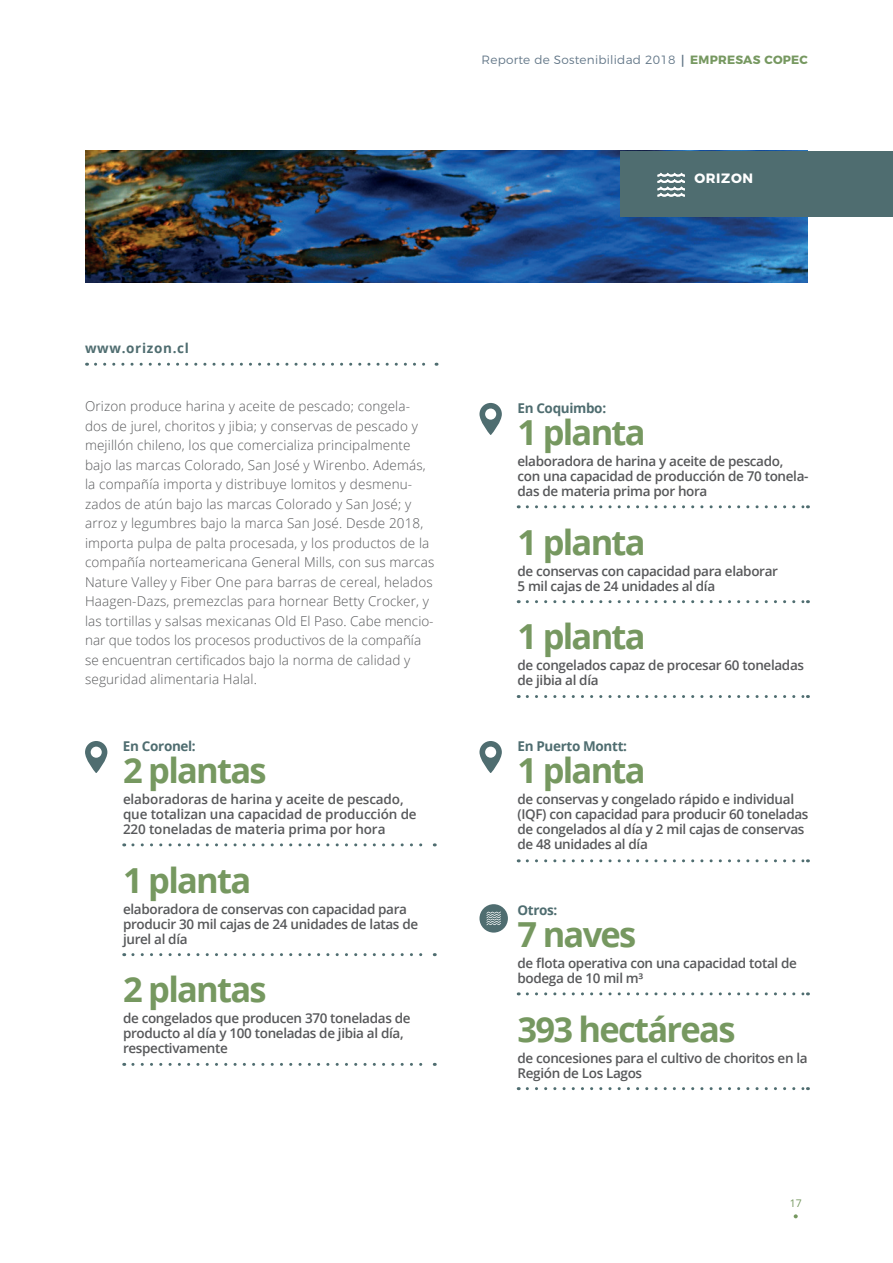
<style>
.page{position:relative;width:893px;height:1263px;background:#fff}
.page>*{position:absolute;margin:0;border:0;box-sizing:border-box;transform-origin:0 0}
.t1{font:700 34.5px "Open Sans";letter-spacing:-.05em;color:#769860}
.t2{font:600 13.5px/15px "Open Sans";letter-spacing:-.025em;color:#57585a}
.t3{font:300 13.5px/19.5px "Open Sans";letter-spacing:.01em;color:#57585a}
.t4{font:700 13.5px "Open Sans";letter-spacing:-.025em;color:#4f6d70}
.t5{font:700 13.5px "Open Sans";letter-spacing:.05em;color:#4f6d70}
.t6{font:700 13.5px "Montserrat";letter-spacing:.05em;color:#fff}
.t7{font:300 12px "Montserrat";letter-spacing:.02em;color:#637788}
.t8{font:10.5px "Open Sans";color:#769860}
.s1{font-family:"Open Sans";font-weight:700}
.s2{font-weight:700;color:#769860}
</style>
<div class="page">
<svg style="left:794px;top:1214px;width:4px;height:4px"></svg>
<img style="left:85px;top:151px;width:723px;height:132px">
<div style="left:621px;top:151px;width:272px;height:66px;background:#4f6d70"></div>
<svg style="left:657px;top:173px;width:28px;height:24px"></svg>
<svg style="left:96px;top:363px;width:341px;height:3px"></svg>
<svg style="left:133px;top:843px;width:302px;height:3px"></svg>
<svg style="left:527px;top:505px;width:281px;height:3px"></svg>
<svg style="left:527px;top:859px;width:281px;height:3px"></svg>
<svg style="left:527px;top:992px;width:281px;height:3px"></svg>
<svg style="left:527px;top:1087px;width:281px;height:3px"></svg>
<svg style="left:133px;top:953px;width:302px;height:3px"></svg>
<svg style="left:527px;top:600px;width:281px;height:3px"></svg>
<svg style="left:133px;top:1063px;width:302px;height:3px"></svg>
<svg style="left:527px;top:695px;width:281px;height:3px"></svg>
<svg style="left:85px;top:741px;width:22px;height:32px"></svg>
<svg style="left:479px;top:403px;width:23px;height:32px"></svg>
<svg style="left:479px;top:741px;width:23px;height:32px"></svg>
<div style="left:479px;top:904px;width:29px;height:28px;background:#4f6d70;border-radius:50%"></div>
<svg style="left:486px;top:911px;width:15px;height:14px"></svg>
<p class="t7" style="left:481px;top:50px;width:328px">Reporte de Sostenibilidad 2018 <span class="s1">|</span> <span class="s2">EMPRESAS COPEC</span></p>
<p class="t6" style="left:694px;top:167px;width:60px">ORIZON</p>
<p class="t5" style="left:85px;top:338px;width:105px">www.orizon.cl</p>
<p class="t3" style="left:85px;top:396px;width:351px">Orizon produce harina y aceite de pescado; congela&shy;dos de jurel, choritos y jibia; y conservas de pescado y mejillón chileno, los que comercializa principalmente bajo las marcas Colorado, San José y Wirenbo. Además, la compañía importa y distribuye lomitos y desmenu&shy;zados de atún bajo las marcas Colorado y San José; y arroz y legumbres bajo la marca San José. Desde 2018, importa pulpa de palta procesada, y los productos de la compañía norteamericana General Mills, con sus marcas Nature Valley y Fiber One para barras de cereal, helados Haagen-Dazs, premezclas para hornear Betty Crocker, y las tortillas y salsas mexicanas Old El Paso. Cabe mencio&shy;nar que todos los procesos productivos de la compañía se encuentran certificados bajo la norma de calidad y seguridad alimentaria Halal.</p>
<p class="t4" style="left:123px;top:737px;width:74px">En Coronel:</p>
<h1 class="t1" style="left:123px;top:746px;width:145px">2 plantas</h1>
<p class="t2" style="left:123px;top:791px;width:295px">elaboradoras de harina y aceite de pescado, que totalizan una capacidad de producción de<br>220 toneladas de materia prima por hora</p>
<h1 class="t1" style="left:123px;top:856px;width:130px">1 planta</h1>
<p class="t2" style="left:123px;top:901px;width:297px">elaboradora de conservas con capacidad para producir 30 mil cajas de 24 unidades de latas de jurel al día</p>
<h1 class="t1" style="left:123px;top:965px;width:145px">2 plantas</h1>
<p class="t2" style="left:123px;top:1011px;width:289px">de congelados que producen 370 toneladas de producto al día y 100 toneladas de jibia al día, respectivamente</p>
<p class="t4" style="left:517px;top:399px;width:90px">En Coquimbo:</p>
<h1 class="t1" style="left:517px;top:408px;width:130px">1 planta</h1>
<p class="t2" style="left:517px;top:453px;width:293px">elaboradora de harina y aceite de pescado, con una capacidad de producción de 70 tonela&shy;das de materia prima por hora</p>
<h1 class="t1" style="left:517px;top:518px;width:130px">1 planta</h1>
<p class="t2" style="left:517px;top:563px;width:262px">de conservas con capacidad para elaborar<br>5 mil cajas de 24 unidades al día</p>
<h1 class="t1" style="left:517px;top:612px;width:130px">1 planta</h1>
<p class="t2" style="left:517px;top:658px;width:288px">de congelados capaz de procesar 60 toneladas de jibia al día</p>
<p class="t4" style="left:517px;top:737px;width:111px">En Puerto Montt:</p>
<h1 class="t1" style="left:517px;top:746px;width:130px">1 planta</h1>
<p class="t2" style="left:517px;top:791px;width:293px">de conservas y congelado rápido e individual (IQF) con capacidad para producir 60 toneladas de congelados al día y 2 mil cajas de conservas de 48 unidades al día</p>
<p class="t4" style="left:517px;top:901px;width:41px">Otros:</p>
<h1 class="t1" style="left:517px;top:910px;width:120px">7 naves</h1>
<p class="t2" style="left:517px;top:955px;width:281px">de flota operativa con una capacidad total de bodega de 10 mil m³</p>
<h1 class="t1" style="left:517px;top:1005px;width:220px">393 hectáreas</h1>
<p class="t2" style="left:517px;top:1050px;width:292px">de concesiones para el cultivo de choritos en la<br>Región de Los Lagos</p>
<p class="t8" style="left:790px;top:1196px;width:14px">17</p>
</div>
